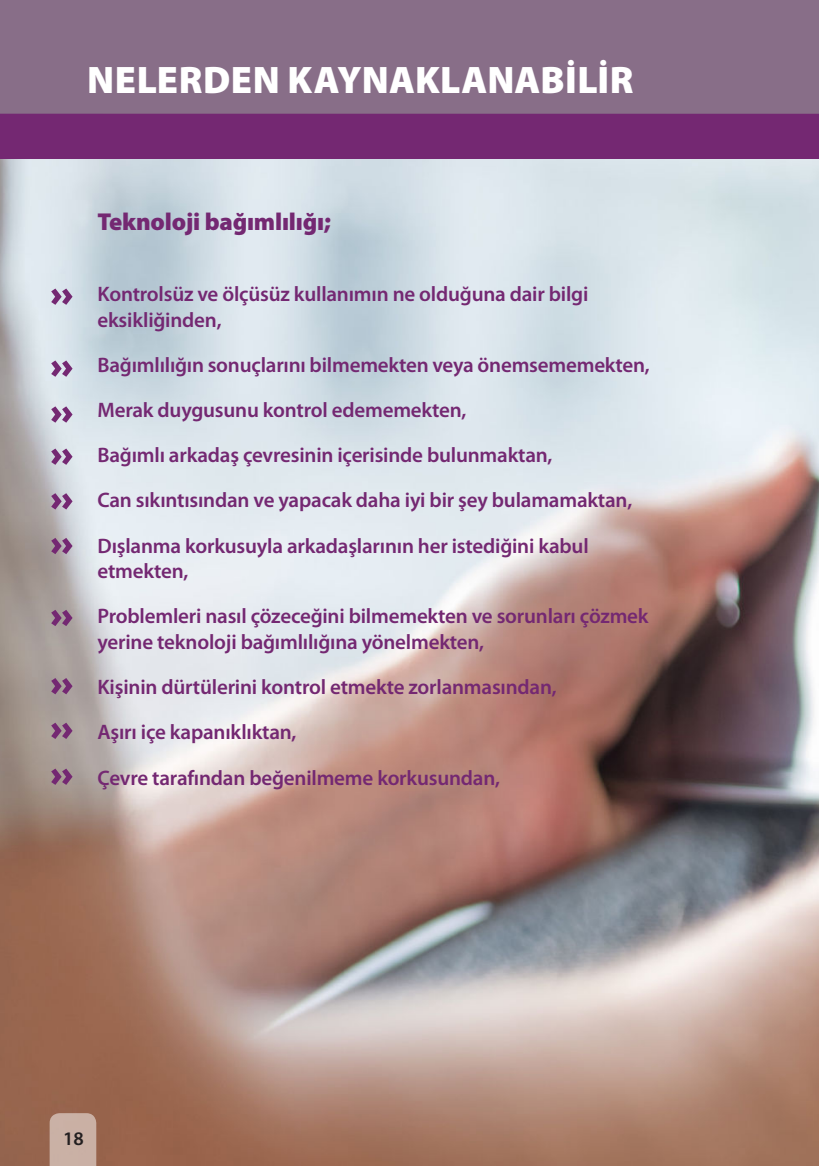
<style>
.page{position:relative;width:819px;height:1166px;background:#fff}
.page>*{position:absolute;margin:0;border:0;box-sizing:border-box;transform-origin:0 0}
.t1{font:900 38.5px "Myriad Pro";letter-spacing:.01em;color:#fff}
.t2{font:900 24.5px "Myriad Pro";letter-spacing:-.01em;color:#742872}
.t3{font:600 21px/45.1px "Myriad Pro";letter-spacing:-.01em;color:#742872}
.t4{font:600 19.25px "Myriad Pro";color:#231f20}
</style>
<div class="page">
<img style="left:0;top:158px;width:819px;height:1008px">
<div style="left:50px;top:1113px;width:46px;height:53px;background:#cab0a5"></div>
<div style="left:0;top:0;width:819px;height:158px;background:#742872"></div>
<div style="left:0;top:0;width:819px;height:114px;background:#886e88"></div>
<svg style="left:51px;top:288px;width:22px;height:17px"></svg>
<svg style="left:51px;top:360px;width:22px;height:17px"></svg>
<svg style="left:51px;top:406px;width:22px;height:17px"></svg>
<svg style="left:51px;top:448px;width:22px;height:17px"></svg>
<svg style="left:51px;top:493px;width:22px;height:16px"></svg>
<svg style="left:51px;top:538px;width:22px;height:16px"></svg>
<svg style="left:51px;top:610px;width:22px;height:16px"></svg>
<svg style="left:51px;top:678px;width:22px;height:16px"></svg>
<svg style="left:51px;top:723px;width:22px;height:16px"></svg>
<svg style="left:51px;top:768px;width:22px;height:17px"></svg>
<h1 class="t1" style="left:87px;top:60px;width:547px">NELERDEN KAYNAKLANABİLİR</h1>
<p class="t2" style="left:97px;top:209px;width:235px">Teknoloji bağımlılığı;</p>
<p class="t3" style="left:97px;top:282px;width:492px;line-height:25.4px">Kontrolsüz ve ölçüsüz kullanımın ne olduğuna dair bilgi eksikliğinden,</p>
<p class="t3" style="left:97px;top:343px;width:554px">Bağımlılığın sonuçlarını bilmemekten veya önemsememekten, Merak duygusunu kontrol edememekten,<br>Bağımlı arkadaş çevresinin içerisinde bulunmaktan,<br>Can sıkıntısından ve yapacak daha iyi bir şey bulamamaktan, Dışlanma korkusuyla arkadaşlarının her istediğini kabul</p>
<p class="t3" style="left:97px;top:549px;width:552px">etmekten,<br>Problemleri nasıl çözeceğini bilmemekten ve sorunları çözmek</p>
<p class="t3" style="left:97px;top:619px;width:460px">yerine teknoloji bağımlılığına yönelmekten,<br>Kişinin dürtülerini kontrol etmekte zorlanmasından, Aşırı içe kapanıklıktan,<br>Çevre tarafından beğenilmeme korkusundan,</p>
<p class="t4" style="left:63px;top:1129px;width:22px">18</p>
</div>
